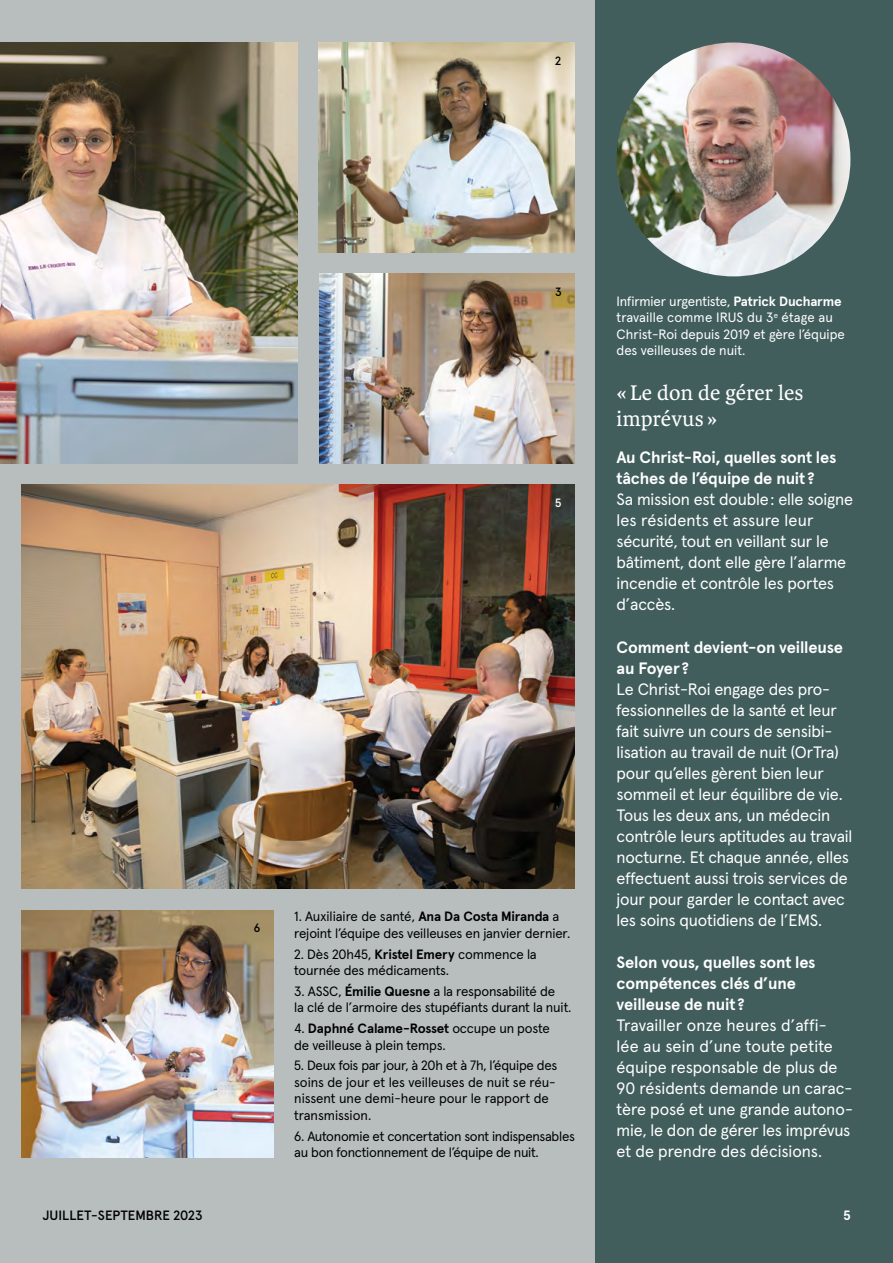
<style>
.page{position:relative;width:893px;height:1263px;background:#fff}
.page>*{position:absolute;margin:0;border:0;box-sizing:border-box;transform-origin:0 0}
.t1{font:22.5px/25.5px "Karmina";letter-spacing:.01em;color:#fff}
.t2{font:16.5px/21px "Apercu";letter-spacing:-.01em;color:#fff}
.t3{font:700 16.5px/21px "Apercu";letter-spacing:-.01em;color:#fff}
.t4{font:13.5px/16.5px "Apercu";letter-spacing:-.01em;color:#000}
.t5{font:13.5px/16.5px "Apercu";color:#fff}
.t6{font:500 13.5px "Apercu";color:#000}
.t7{font:700 13.5px "Apercu";color:#fff}
.t8{font:500 12px "Apercu";color:#000}
.t9{font:500 12px "Apercu";color:#fff}
.s1{font-weight:700}
</style>
<div class="page">
<div style="left:0;top:0;width:597px;height:1263px;background:#b7bebd"></div>
<div style="left:595px;top:0;width:298px;height:1263px;background:#415e5d"></div>
<img style="left:617px;top:43px;width:233px;height:233px;border-radius:117px">
<img style="left:0;top:43px;width:298px;height:420px">
<img style="left:21px;top:484px;width:553px;height:405px">
<img style="left:21px;top:910px;width:252px;height:247px">
<img style="left:319px;top:43px;width:255px;height:210px">
<img style="left:319px;top:274px;width:256px;height:189px">
<p class="t8" style="left:555px;top:51px;width:8px">2</p>
<p class="t8" style="left:555px;top:283px;width:8px">3</p>
<p class="t9" style="left:555px;top:493px;width:8px">5</p>
<p class="t8" style="left:254px;top:919px;width:8px">6</p>
<p class="t4" style="left:294px;top:907px;width:278px">1. Auxiliaire de santé, <span class="s1">Ana Da Costa Miranda</span> a rejoint l’équipe des veilleuses en janvier dernier.</p>
<p class="t4" style="left:294px;top:944px;width:244px">2. Dès 20h45, <span class="s1">Kristel Emery</span> commence la tournée des médicaments.</p>
<p class="t4" style="left:294px;top:982px;width:279px">3. ASSC, <span class="s1">Émilie Quesne</span> a la responsabilité de<br>la clé de l’armoire des stupéfiants durant la nuit.</p>
<p class="t4" style="left:294px;top:1019px;width:257px">4. <span class="s1">Daphné Calame-Rosset</span> occupe un poste de veilleuse à plein temps.</p>
<p class="t4" style="left:294px;top:1056px;width:264px">5. Deux fois par jour, à 20h et à 7h, l’équipe des soins de jour et les veilleuses de nuit se réu&shy;nissent une demi-heure pour le rapport de transmission.</p>
<p class="t4" style="left:294px;top:1126px;width:282px">6. Autonomie et concertation sont indispensables au bon fonctionnement de l’équipe de nuit.</p>
<p class="t5" style="left:617px;top:291px;width:230px">Infirmier urgentiste, <span class="s1">Patrick Ducharme </span>travaille comme IRUS du 3<sup>e</sup> étage au Christ-Roi depuis 2019 et gère l’équipe des veilleuses de nuit.</p>
<h1 class="t1" style="left:617px;top:380px;width:188px">« Le don de gérer les imprévus »</h1>
<p class="t3" style="left:617px;top:446px;width:221px">Au Christ-Roi, quelles sont les tâches de l’équipe de nuit?</p>
<p class="t2" style="left:617px;top:487px;width:238px">Sa mission est double: elle soigne les résidents et assure leur sécurité, tout en veillant sur le bâtiment, dont elle gère l’alarme incendie et contrôle les portes d’accès.</p>
<p class="t3" style="left:617px;top:635px;width:228px">Comment devient-on veilleuse au Foyer?</p>
<p class="t2" style="left:617px;top:677px;width:237px">Le Christ-Roi engage des pro&shy;fessionnelles de la santé et leur fait suivre un cours de sensibi&shy;lisation au travail de nuit (OrTra) pour qu’elles gèrent bien leur sommeil et leur équilibre de vie.<br>Tous les deux ans, un médecin contrôle leurs aptitudes au travail nocturne. Et chaque année, elles effectuent aussi trois services de jour pour garder le contact avec les soins quotidiens de l’EMS.</p>
<p class="t3" style="left:617px;top:950px;width:200px">Selon vous, quelles sont les compétences clés d’une veilleuse de nuit?</p>
<p class="t2" style="left:617px;top:1013px;width:238px">Travailler onze heures d’affi&shy;lée au sein d’une toute petite équipe responsable de plus de<br>90 résidents demande un carac&shy;tère posé et une grande autono&shy;mie, le don de gérer les imprévus et de prendre des décisions.</p>
<p class="t6" style="left:43px;top:1205px;width:161px">JUILLET-SEPTEMBRE 2023</p>
<p class="t7" style="left:843px;top:1205px;width:9px">5</p>
</div>
